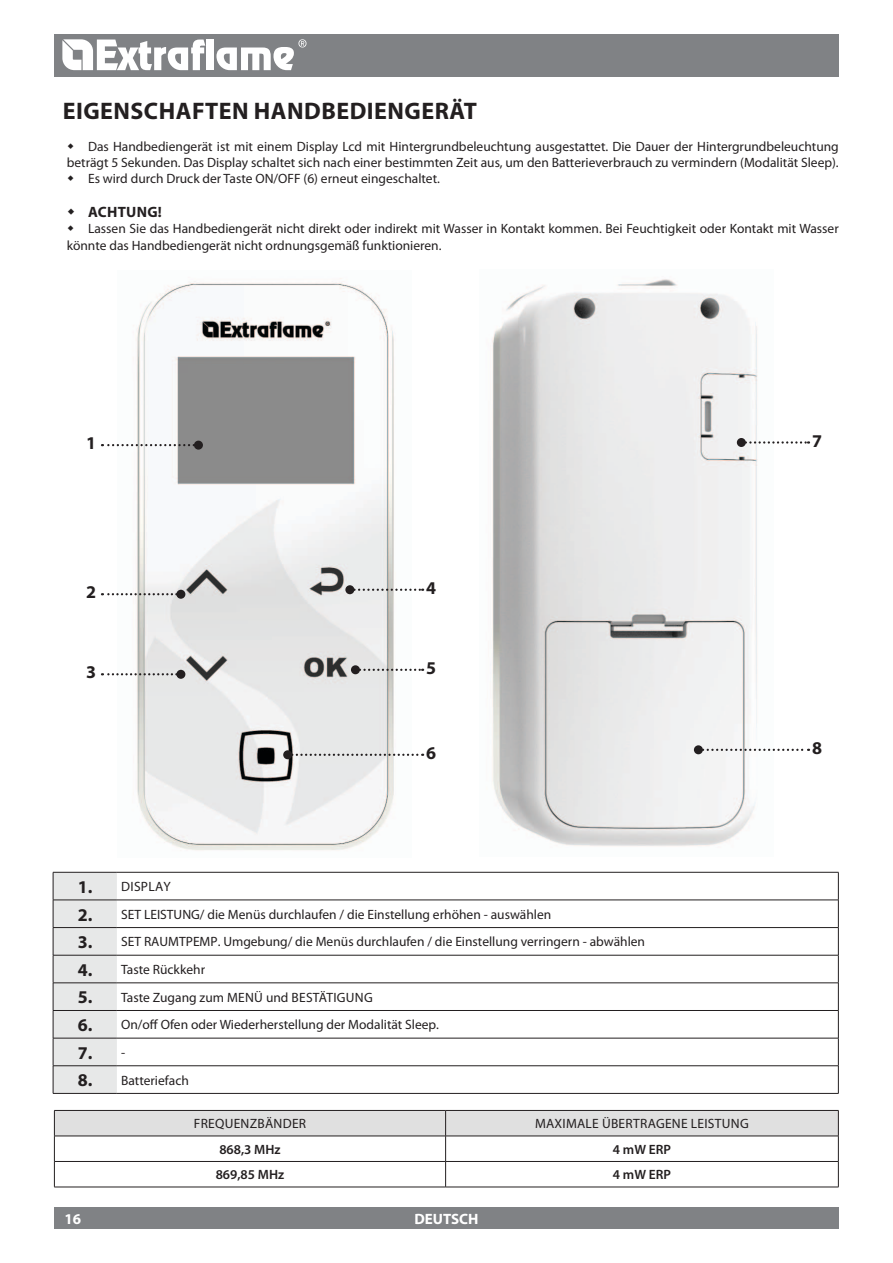
<style>
.page{position:relative;width:893px;height:1263px;background:#fff}
.page>*{position:absolute;margin:0;border:0;box-sizing:border-box;transform-origin:0 0}
.t1{font:700 24px "Myriad Pro";letter-spacing:.02em;color:#231f20}
.t2{font:700 18px "Myriad Pro";color:#231f20}
.t3{font:700 15px "Myriad Pro";color:#fff}
.t4{font:700 15px "Myriad Pro";letter-spacing:.02em;color:#231f20}
.t5{font:13.5px/16.2px "Myriad Pro";color:#231f20}
.t6{font:13.5px "Myriad Pro";letter-spacing:.02em;color:#231f20}
.t7{font:600 13.5px "Myriad Pro";color:#231f20}
.s1{font-weight:700;font-size:18px}
.s2{font-weight:400;font-size:13.5px}
</style>
<div class="page">
<img style="left:118px;top:278px;width:293px;height:573px">
<svg style="left:102px;top:593px;width:74px;height:2px"></svg>
<div style="left:176px;top:590px;width:9px;height:9px;background:#231f20;border-radius:50%"></div>
<svg style="left:102px;top:673px;width:74px;height:2px"></svg>
<div style="left:176px;top:670px;width:9px;height:9px;background:#231f20;border-radius:50%"></div>
<svg style="left:354px;top:589px;width:69px;height:2px"></svg>
<div style="left:345px;top:585px;width:9px;height:9px;background:#231f20;border-radius:50%"></div>
<svg style="left:360px;top:669px;width:63px;height:2px"></svg>
<div style="left:351px;top:665px;width:9px;height:9px;background:#231f20;border-radius:50%"></div>
<svg style="left:102px;top:444px;width:92px;height:2px"></svg>
<div style="left:194px;top:441px;width:9px;height:9px;background:#231f20;border-radius:50%"></div>
<svg style="left:292px;top:754px;width:131px;height:2px"></svg>
<div style="left:283px;top:750px;width:9px;height:9px;background:#231f20;border-radius:50%"></div>
<img style="left:492px;top:279px;width:278px;height:567px">
<svg style="left:746px;top:441px;width:63px;height:3px"></svg>
<div style="left:737px;top:438px;width:9px;height:9px;background:#231f20;border-radius:50%"></div>
<svg style="left:703px;top:749px;width:106px;height:2px"></svg>
<div style="left:694px;top:745px;width:9px;height:9px;background:#231f20;border-radius:50%"></div>
<div style="left:54px;top:34px;width:785px;height:43px;background:#808285"></div>
<div style="left:54px;top:1208px;width:785px;height:21px;background:#808285"></div>
<svg style="left:62px;top:39px;width:143px;height:31px"></svg>
<div style="left:207px;top:40px;width:7px;height:30px;background:#fff"></div>
<svg style="left:216px;top:39px;width:90px;height:31px"></svg>
<hr style="left:117px;top:872px;width:721px;height:1px;background:#231f20">
<hr style="left:117px;top:900px;width:721px;height:1px;background:#231f20">
<hr style="left:117px;top:927px;width:721px;height:1px;background:#231f20">
<hr style="left:117px;top:955px;width:721px;height:1px;background:#231f20">
<hr style="left:117px;top:982px;width:721px;height:1px;background:#231f20">
<hr style="left:117px;top:1010px;width:721px;height:1px;background:#231f20">
<hr style="left:117px;top:1038px;width:721px;height:1px;background:#231f20">
<svg style="left:53px;top:872px;width:64px;height:221px;background:#dedfdf"></svg>
<hr style="left:117px;top:1065px;width:721px;height:1px;background:#231f20">
<svg style="left:838px;top:872px;width:1px;height:221px"></svg>
<hr style="left:53px;top:1093px;width:64px;height:1px;background:#231f20">
<hr style="left:117px;top:1093px;width:721px;height:1px;background:#231f20">
<hr style="left:54px;top:1187px;width:392px;height:1px;background:#231f20">
<svg style="left:54px;top:1110px;width:785px;height:77px"></svg>
<hr style="left:446px;top:1187px;width:392px;height:1px;background:#231f20">
<h1 class="t1" style="left:63px;top:95px;width:411px">EIGENSCHAFTEN HANDBEDIENGERÄT</h1>
<p class="t5" style="left:88px;top:138px;width:752px">Das Handbediengerät ist mit einem Display Lcd mit Hintergrundbeleuchtung ausgestattet. Die Dauer der Hintergrundbeleuchtung</p>
<p class="t5" style="left:67px;top:154px;width:773px">beträgt 5 Sekunden. Das Display schaltet sich nach einer bestimmten Zeit aus, um den Batterieverbrauch zu vermindern (Modalität Sleep).</p>
<p class="t5" style="left:88px;top:170px;width:353px">Es wird durch Druck der Taste ON/OFF (6) erneut eingeschaltet.</p>
<p class="t4" style="left:88px;top:202px;width:75px">ACHTUNG!</p>
<p class="t5" style="left:67px;top:221px;width:773px;text-indent:21px">Lassen Sie das Handbediengerät nicht direkt oder indirekt mit Wasser in Kontakt kommen. Bei Feuchtigkeit oder Kontakt mit Wasser könnte das Handbediengerät nicht ordnungsgemäß funktionieren.</p>
<h2 class="t2" style="left:86px;top:431px;width:11px">1</h2>
<h2 class="t2" style="left:86px;top:580px;width:11px">2</h2>
<h2 class="t2" style="left:86px;top:660px;width:11px">3</h2>
<h2 class="t2" style="left:426px;top:576px;width:11px">4</h2>
<h2 class="t2" style="left:426px;top:656px;width:11px">5</h2>
<h2 class="t2" style="left:426px;top:741px;width:11px">6</h2>
<p class="t5" style="left:78px;top:878px;width:65px"><span class="s1">1.</span> Displa</p>
<p class="t5" style="left:164px;top:878px;width:9px">y</p>
<p class="t5" style="left:78px;top:906px;width:475px"><span class="s1">2.</span> SET LEISTUNG/ die Menüs durchlaufen / die Einstellung erhöhen - auswählen</p>
<p class="t5" style="left:78px;top:933px;width:569px"><span class="s1">3.</span> SET RAUMTPEMP. Umgebung/ die Menüs durchlaufen / die Einstellung verringern - abwählen</p>
<p class="t5" style="left:78px;top:961px;width:129px"><span class="s1">4.</span> Taste Rückkehr</p>
<p class="t5" style="left:78px;top:989px;width:297px"><span class="s1">5.</span> Taste Zugang zum Men ü und Bestätigung</p>
<p class="t5" style="left:78px;top:1016px;width:363px"><span class="s1">6.</span> On/off Ofen oder Wiederherstellung der Modalität Sleep.</p>
<h2 class="t2" style="left:78px;top:1041px;width:49px">7. <span class="s2">-</span></h2>
<p class="t5" style="left:78px;top:1072px;width:113px"><span class="s1">8.</span> Batteriefach</p>
<p class="t3" style="left:65px;top:1209px;width:18px">16</p>
<p class="t6" style="left:194px;top:1115px;width:114px">FREQUENZBÄNDER</p>
<p class="t6" style="left:535px;top:1115px;width:214px">MAXIMALE ÜBERTRAGENE LEISTUNG</p>
<p class="t7" style="left:219px;top:1141px;width:63px">868,3 MHz</p>
<p class="t7" style="left:613px;top:1141px;width:60px">4 mW ERP</p>
<p class="t7" style="left:216px;top:1166px;width:70px">869,85 MHz</p>
<p class="t7" style="left:613px;top:1166px;width:60px">4 mW ERP</p>
<p class="t3" style="left:414px;top:1209px;width:66px">DEUTSCH</p>
<h2 class="t2" style="left:812px;top:429px;width:11px">7</h2>
<h2 class="t2" style="left:812px;top:736px;width:11px">8</h2>
</div>
